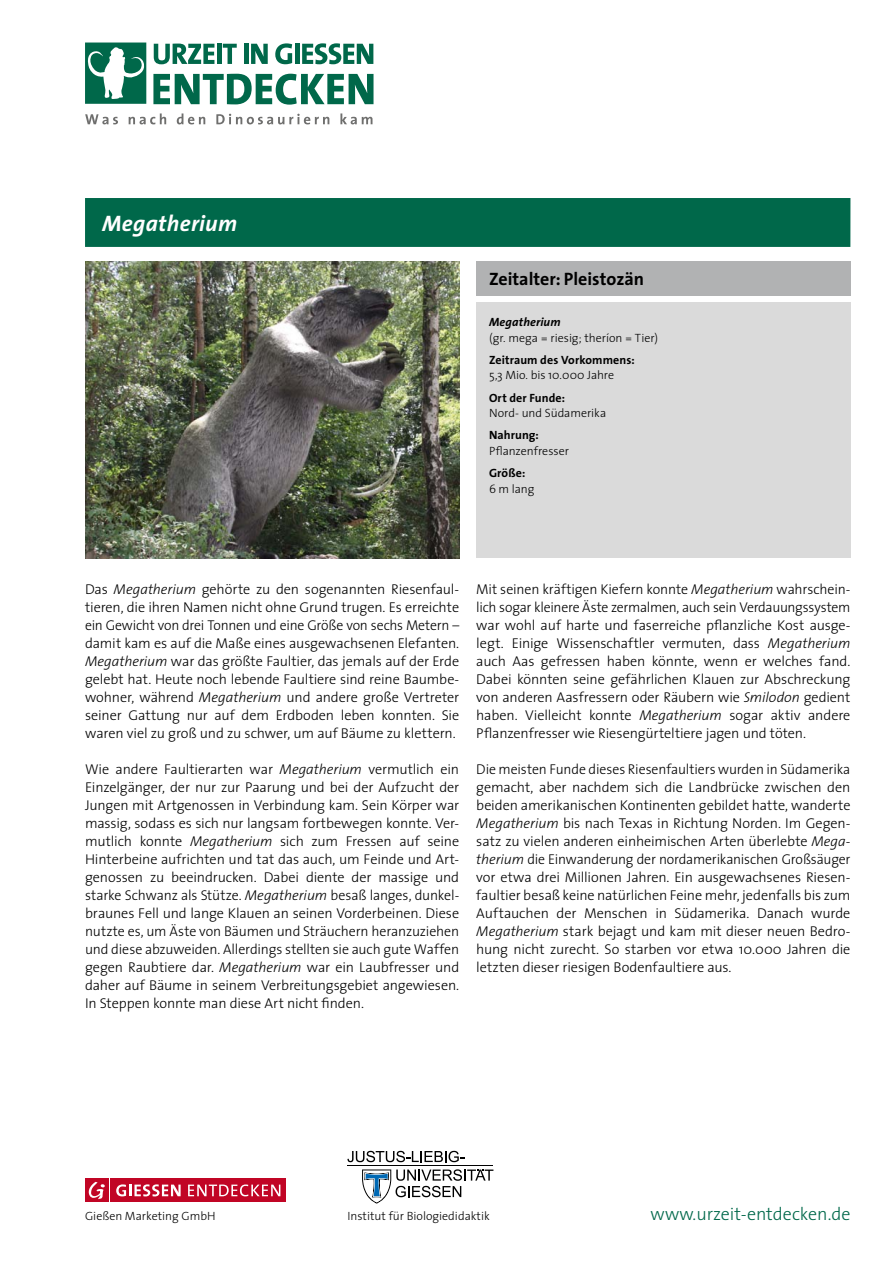
<style>
.page{position:relative;width:893px;height:1263px;background:#fff}
.page>*{position:absolute;margin:0;border:0;box-sizing:border-box;transform-origin:0 0}
.t1{font:italic 700 22.5px "The Sans";letter-spacing:.015em;color:#fff}
.t2{font:300 18px "The Sans";color:#00684a}
.t3{font:700 18px "The Sans";color:#000}
.t4{font:300 14.25px/18px "The Sans";letter-spacing:-.01em;color:#000;text-align:justify}
.t5{font:300 12px "The Sans";color:#000}
.t6{font:700 12px "The Sans";letter-spacing:.01em;color:#000}
.t7{font:italic 700 12px "The Sans";letter-spacing:.01em;color:#000}
.s1{font-style:italic}
</style>
<div class="page">
<div style="left:476px;top:303px;width:374px;height:255px;background:#dadada"></div>
<img style="left:85px;top:261px;width:374px;height:297px">
<hr style="left:347px;top:1165px;width:146px;height:1px;background:#000">
<svg style="left:347px;top:1151px;width:117px;height:11px"></svg>
<svg style="left:362px;top:1169px;width:131px;height:34px"></svg>
<div style="left:85px;top:1179px;width:23px;height:23px;background:#c10525"></div>
<svg style="left:89px;top:1182px;width:16px;height:17px"></svg>
<div style="left:111px;top:1179px;width:175px;height:23px;background:#c10525"></div>
<svg style="left:188px;top:1184px;width:92px;height:12px"></svg>
<svg style="left:116px;top:1184px;width:65px;height:12px"></svg>
<div style="left:85px;top:198px;width:765px;height:49px;background:#00684a"></div>
<div style="left:476px;top:261px;width:374px;height:35px;background:#b1b2b3"></div>
<svg style="left:85px;top:114px;width:33px;height:10px"></svg>
<svg style="left:129px;top:113px;width:37px;height:11px"></svg>
<svg style="left:177px;top:113px;width:28px;height:11px"></svg>
<svg style="left:216px;top:114px;width:113px;height:10px"></svg>
<svg style="left:340px;top:113px;width:32px;height:11px"></svg>
<svg style="left:85px;top:43px;width:288px;height:62px"></svg>
<h1 class="t1" style="left:102px;top:209px;width:137px">Megatherium</h1>
<p class="t3" style="left:489px;top:267px;width:157px">Zeitalter: Pleistozän</p>
<p class="t7" style="left:489px;top:314px;width:73px">Megatherium</p>
<p class="t5" style="left:489px;top:330px;width:171px">(gr. mega = riesig; theríon = Tier)</p>
<p class="t6" style="left:489px;top:352px;width:147px">Zeitraum des Vorkommens:</p>
<p class="t5" style="left:489px;top:368px;width:127px">5,3 Mio. bis 10.000 Jahre</p>
<p class="t6" style="left:489px;top:390px;width:78px">Ort der Funde:</p>
<p class="t5" style="left:489px;top:406px;width:119px">Nord- und Südamerika</p>
<p class="t6" style="left:489px;top:428px;width:51px">Nahrung:</p>
<p class="t5" style="left:489px;top:443px;width:82px">Pflanzenfresser</p>
<p class="t6" style="left:489px;top:466px;width:38px">Größe:</p>
<p class="t5" style="left:489px;top:481px;width:47px">6 m lang</p>
<p class="t4" style="left:85px;top:580px;width:376px">Das <span class="s1">Megatherium</span> gehörte zu den sogenannten Riesenfaul&shy;tieren, die ihren Namen nicht ohne Grund trugen. Es erreichte ein Gewicht von drei Tonnen und eine Größe von sechs Metern – damit kam es auf die Maße eines ausgewachsenen Elefanten.<br><span class="s1">Megatherium</span> war das größte Faultier, das jemals auf der Erde gelebt hat. Heute noch lebende Faultiere sind reine Baumbe&shy;wohner, während <span class="s1">Megatherium</span> und andere große Vertreter seiner Gattung nur auf dem Erdboden leben konnten. Sie waren viel zu groß und zu schwer, um auf Bäume zu klettern.</p>
<p class="t4" style="left:85px;top:760px;width:376px">Wie andere Faultierarten war <span class="s1">Megatherium</span> vermutlich ein Einzelgänger, der nur zur Paarung und bei der Aufzucht der Jungen mit Artgenossen in Verbindung kam. Sein Körper war massig, sodass es sich nur langsam fortbewegen konnte. Ver&shy;mutlich konnte <span class="s1">Megatherium</span> sich zum Fressen auf seine Hinterbeine aufrichten und tat das auch, um Feinde und Art&shy;genossen zu beeindrucken. Dabei diente der massige und starke Schwanz als Stütze. <span class="s1">Megatherium</span> besaß langes, dunkel&shy;braunes Fell und lange Klauen an seinen Vorderbeinen. Diese nutzte es, um Äste von Bäumen und Sträuchern heranzuziehen und diese abzuweiden. Allerdings stellten sie auch gute Waffen gegen Raubtiere dar. <span class="s1">Megatherium</span> war ein Laubfresser und daher auf Bäume in seinem Verbreitungsgebiet angewiesen.<br>In Steppen konnte man diese Art nicht finden.</p>
<p class="t4" style="left:476px;top:580px;width:376px">Mit seinen kräftigen Kiefern konnte <span class="s1">Megatherium</span> wahrschein&shy;lich sogar kleinere Äste zermalmen, auch sein Verdauungssystem war wohl auf harte und faserreiche pflanzliche Kost ausge&shy;legt. Einige Wissenschaftler vermuten, dass <span class="s1">Megatherium </span>auch Aas gefressen haben könnte, wenn er welches fand.<br>Dabei könnten seine gefährlichen Klauen zur Abschreckung von anderen Aasfressern oder Räubern wie <span class="s1">Smilodon</span> gedient haben. Vielleicht konnte <span class="s1">Megatherium</span> sogar aktiv andere Pflanzenfresser wie Riesengürteltiere jagen und töten.</p>
<p class="t4" style="left:476px;top:760px;width:376px">Die meisten Funde dieses Riesenfaultiers wurden in Südamerika gemacht, aber nachdem sich die Landbrücke zwischen den beiden amerikanischen Kontinenten gebildet hatte, wanderte <span class="s1">Megatherium</span> bis nach Texas in Richtung Norden. Im Gegen&shy;satz zu vielen anderen einheimischen Arten überlebte <span class="s1">Mega&shy;therium</span> die Einwanderung der nordamerikanischen Großsäuger vor etwa drei Millionen Jahren. Ein ausgewachsenes Riesen&shy;faultier besaß keine natürlichen Feine mehr, jedenfalls bis zum Auftauchen der Menschen in Südamerika. Danach wurde <span class="s1">Megatherium</span> stark bejagt und kam mit dieser neuen Bedro&shy;hung nicht zurecht. So starben vor etwa 10.000 Jahren die letzten dieser riesigen Bodenfaultiere aus.</p>
<p class="t5" style="left:85px;top:1208px;width:132px">Gießen Marketing GmbH</p>
<p class="t5" style="left:347px;top:1208px;width:144px">Institut für Biologiedidaktik</p>
<p class="t2" style="left:651px;top:1203px;width:201px">www.urzeit-entdecken.de</p>
</div>
